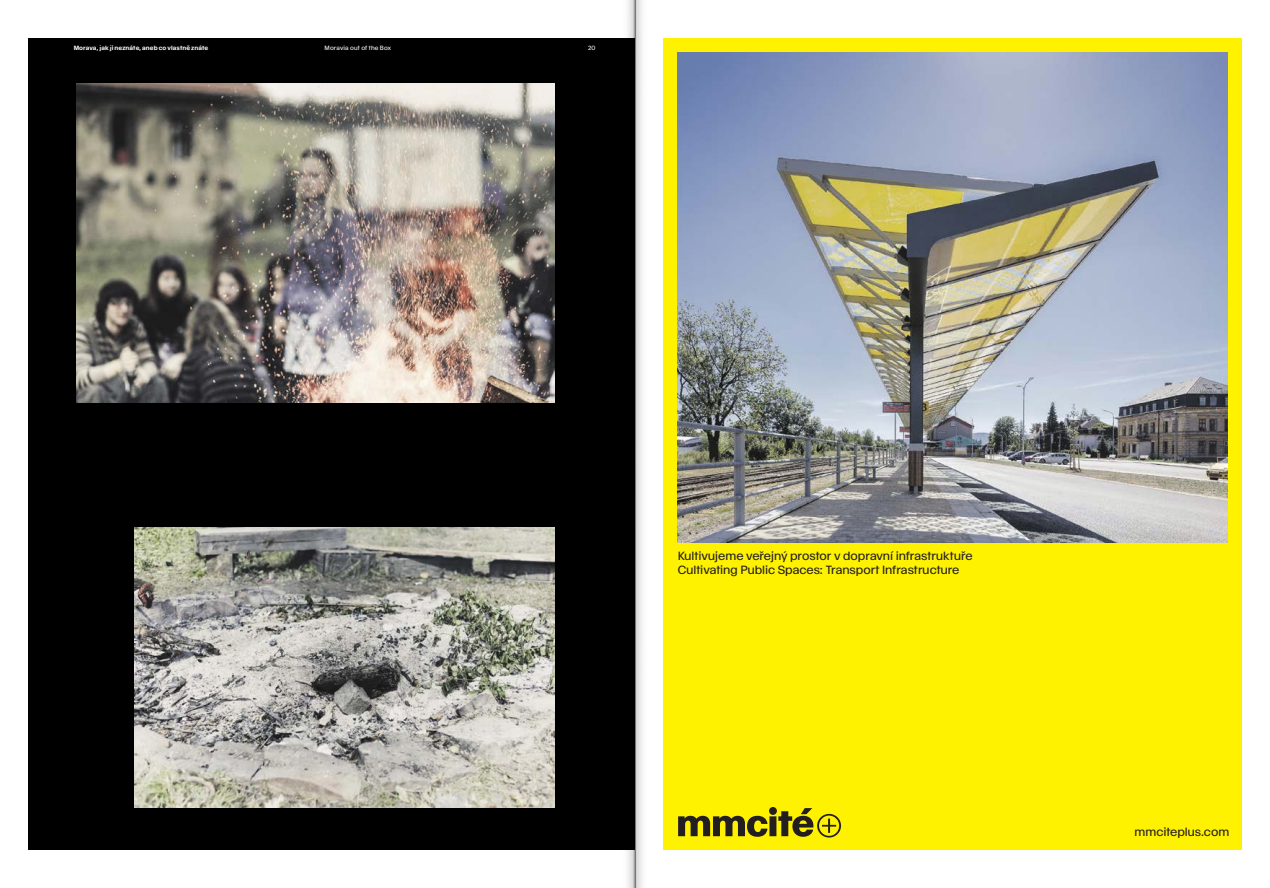
<style>
.page{position:relative;width:1270px;height:888px;background:#fff}
.page>*{position:absolute;margin:0;border:0;box-sizing:border-box;transform-origin:0 0}
.t1{font:11.7px/13.9px "cite grotesk 01";color:#231f20}
.t2{font:500 6px "cite grotesk 01";letter-spacing:.015em;color:#fff}
.t3{font:6px "cite grotesk 01";letter-spacing:.025em;color:#fff}
</style>
<div class="page">
<div style="left:28px;top:38px;width:607px;height:811px;background:#000"></div>
<img style="left:77px;top:84px;width:478px;height:318px">
<img style="left:135px;top:527px;width:420px;height:280px">
<div style="left:664px;top:38px;width:578px;height:811px;background:#fff200"></div>
<img style="left:678px;top:53px;width:550px;height:489px">
<svg style="left:678px;top:807px;width:163px;height:30px"></svg>
<img style="left:630px;top:0;width:3px;height:887px">
<img style="left:609px;top:0;width:21px;height:887px">
<img style="left:633px;top:0;width:7px;height:887px">
<p class="t2" style="left:74px;top:44px;width:136px">Morava, jak ji neznáte, aneb co vlastně znáte</p>
<p class="t3" style="left:325px;top:44px;width:68px">Moravia out of the Box</p>
<p class="t3" style="left:588px;top:44px;width:9px">20</p>
<p class="t1" style="left:678px;top:548px;width:296px">Kultivujeme veřejný prostor v dopravní infrastruktuře<br>Cultivating Public Spaces: Transport Infrastructure</p>
<p class="t1" style="left:1134px;top:824px;width:96px">mmciteplus.com</p>
</div>
